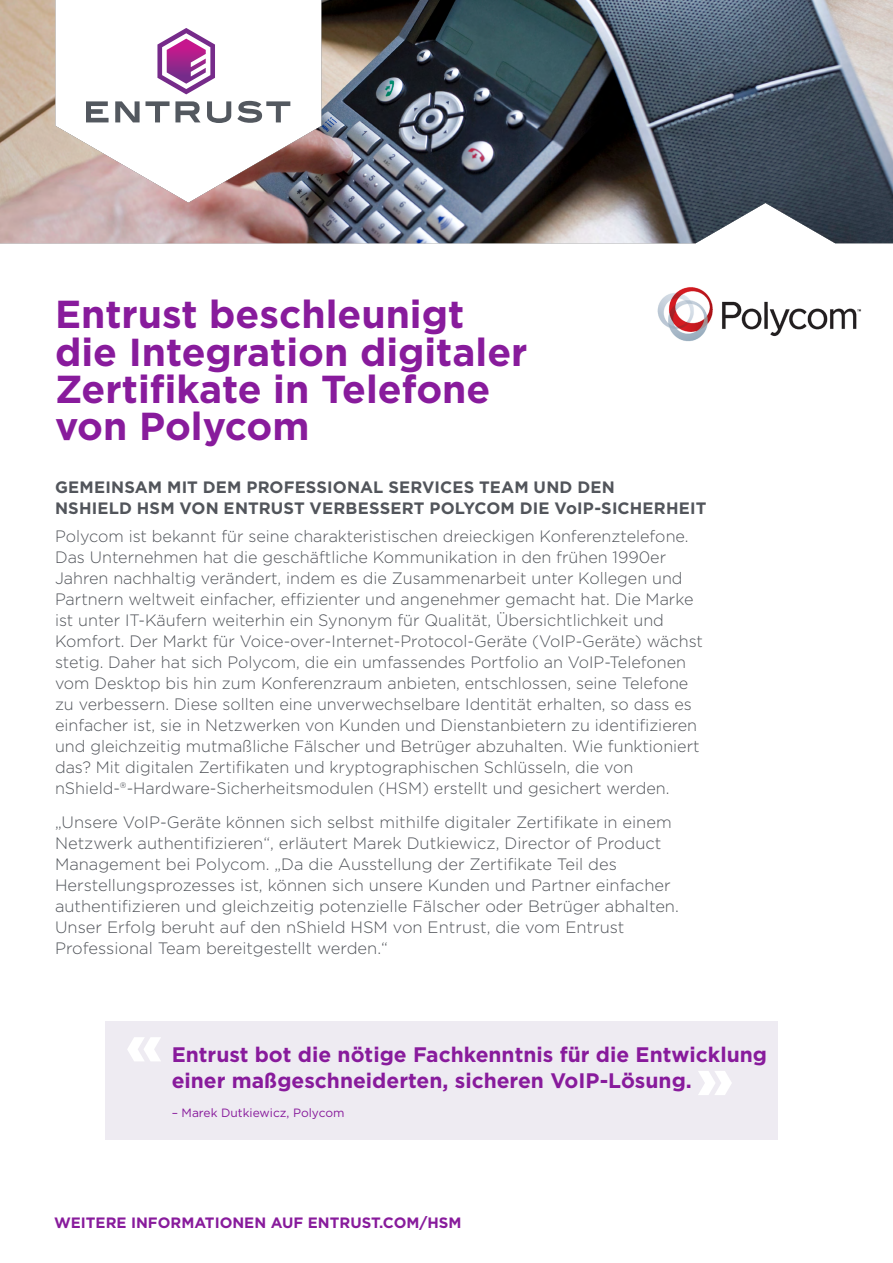
<style>
.page{position:relative;width:893px;height:1263px;background:#fff}
.page>*{position:absolute;margin:0;border:0;box-sizing:border-box;transform-origin:0 0}
.Headline{font:700 39px/37.2px "Gotham";color:#881b9c}
.t1{font:700 21px/25.5px "Gotham";color:#881b9c}
.Body_copy{font:300 16.5px/21px "Gotham";color:#52555b}
.header_1{font:700 16.5px/21px "Gotham";letter-spacing:.01em;color:#52555b}
.CTA_URL_front{font:700 15px "Gotham";color:#881b9c}
.Quote_description{font:12px "Gotham";color:#881b9c}
</style>
<div class="page">
<div style="left:105px;top:1021px;width:672px;height:119px;background:#eeebf2"></div>
<svg style="left:698px;top:1071px;width:34px;height:24px"></svg>
<svg style="left:127px;top:1037px;width:34px;height:24px"></svg>
<img style="left:0;top:0;width:893px;height:243px">
<img style="left:657px;top:287px;width:205px;height:55px">
<p class="Headline" style="left:55px;top:296px;width:474px">Entrust beschleunigt die Integration digitaler<br>Zertifikate in Telefone von Polycom</p>
<p class="header_1" style="left:55px;top:477px;width:653px">GEMEINSAM MIT DEM PROFESSIONAL SERVICES TEAM UND DEN<br>NSHIELD HSM VON ENTRUST VERBESSERT POLYCOM DIE VoIP-SICHERHEIT</p>
<p class="Body_copy" style="left:55px;top:525px;width:649px">Polycom ist bekannt für seine charakteristischen dreieckigen Konferenztelefone.<br>Das Unternehmen hat die geschäftliche Kommunikation in den frühen 1990er Jahren nachhaltig verändert, indem es die Zusammenarbeit unter Kollegen und Partnern weltweit einfacher, effizienter und angenehmer gemacht hat. Die Marke ist unter IT-Käufern weiterhin ein Synonym für Qualität, Übersichtlichkeit und Komfort. Der Markt für Voice-over-Internet-Protocol-Geräte (VoIP-Geräte) wächst stetig. Daher hat sich Polycom, die ein umfassendes Portfolio an VoIP-Telefonen vom Desktop bis hin zum Konferenzraum anbieten, entschlossen, seine Telefone zu verbessern. Diese sollten eine unverwechselbare Identität erhalten, so dass es einfacher ist, sie in Netzwerken von Kunden und Dienstanbietern zu identifizieren und gleichzeitig mutmaßliche Fälscher und Betrüger abzuhalten. Wie funktioniert das? Mit digitalen Zertifikaten und kryptographischen Schlüsseln, die von nShield-®-Hardware-Sicherheitsmodulen (HSM) erstellt und gesichert werden.</p>
<p class="Body_copy" style="left:55px;top:811px;width:625px">„Unsere VoIP-Geräte können sich selbst mithilfe digitaler Zertifikate in einem Netzwerk authentifizieren“, erläutert Marek Dutkiewicz, Director of Product Management bei Polycom. „Da die Ausstellung der Zertifikate Teil des Herstellungsprozesses ist, können sich unsere Kunden und Partner einfacher authentifizieren und gleichzeitig potenzielle Fälscher oder Betrüger abhalten.<br>Unser Erfolg beruht auf den nShield HSM von Entrust, die vom Entrust Professional Team bereitgestellt werden.“</p>
<p class="t1" style="left:172px;top:1042px;width:597px">Entrust bot die nötige Fachkenntnis für die Entwicklung einer maßgeschneiderten, sicheren VoIP-Lösung.</p>
<p class="Quote_description" style="left:172px;top:1105px;width:174px">– Marek Dutkiewicz, Polycom</p>
<p class="CTA_URL_front" style="left:54px;top:1213px;width:409px">WEITERE INFORMATIONEN AUF ENTRUST.COM/HSM</p>
</div>
